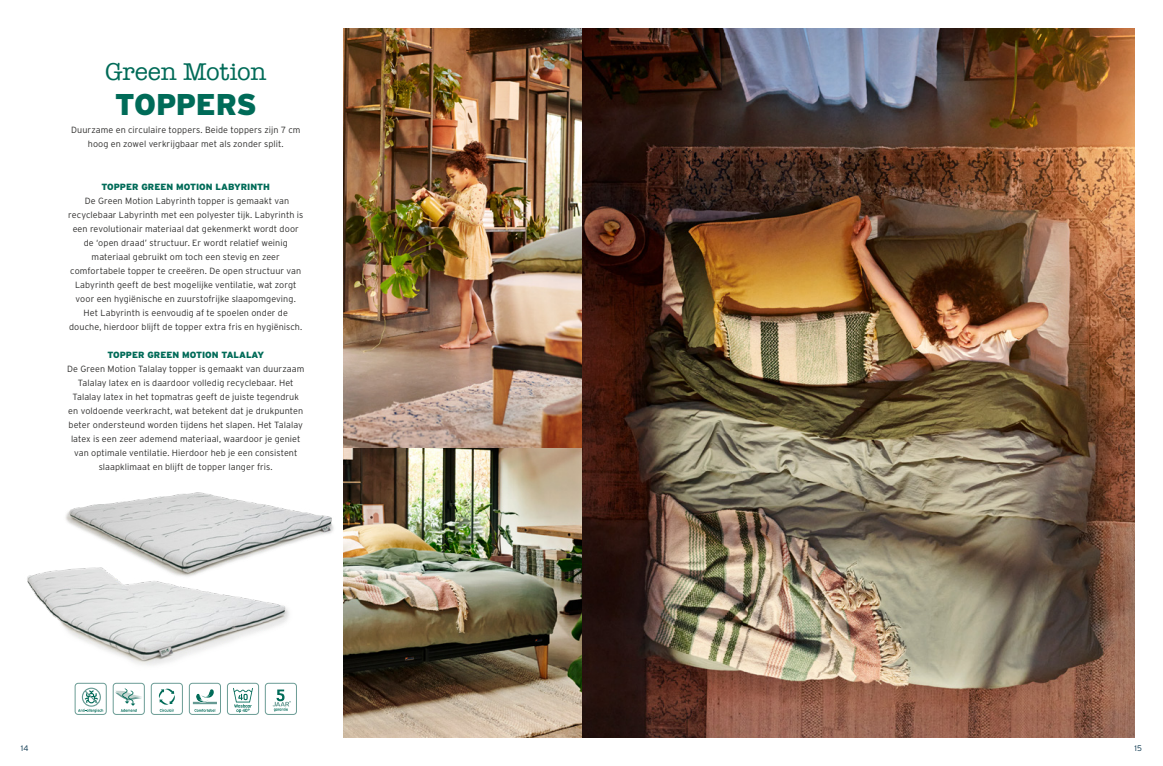
<style>
.page{position:relative;width:1163px;height:766px;background:#fff}
.page>*{position:absolute;margin:0;border:0;box-sizing:border-box;transform-origin:0 0}
.t1{font:900 30px "Interstate";letter-spacing:-.015em;color:#006b58}
.t2{font:25px "American Typewriter";letter-spacing:-.015em;color:#006b58}
.t3{font:300 9px/14px "Interstate";letter-spacing:.01em;color:#2e2d2c;text-align:center}
.t4{font:900 9px "Interstate";color:#006b58}
.t5{font:300 8px "Interstate";color:#002f48}
</style>
<div class="page">
<img style="left:581px;top:28px;width:553px;height:709px">
<img style="left:343px;top:28px;width:238px;height:420px">
<img style="left:343px;top:448px;width:238px;height:289px">
<img style="left:307px;top:404px;width:47px;height:205px">
<img style="left:27px;top:492px;width:280px;height:204px">
<div style="left:75px;top:683px;width:31px;height:31px;background:#fff;border-radius:3px"></div>
<div style="left:75px;top:682px;width:32px;height:32px;border:1px solid #6b9c95;border-radius:3px"></div>
<svg style="left:78px;top:687px;width:25px;height:25px"></svg>
<div style="left:151px;top:683px;width:31px;height:31px;background:#fff;border-radius:3px"></div>
<div style="left:151px;top:682px;width:32px;height:32px;border:1px solid #6b9c95;border-radius:3px"></div>
<svg style="left:159px;top:688px;width:16px;height:23px"></svg>
<div style="left:189px;top:683px;width:31px;height:31px;background:#fff;border-radius:3px"></div>
<div style="left:189px;top:682px;width:32px;height:32px;border:1px solid #6b9c95;border-radius:3px"></div>
<svg style="left:194px;top:709px;width:22px;height:2px"></svg>
<hr style="left:193px;top:701px;width:24px;height:3px;background:#669a93">
<svg style="left:195px;top:689px;width:19px;height:13px"></svg>
<div style="left:113px;top:683px;width:31px;height:31px;background:#fff;border-radius:3px"></div>
<div style="left:113px;top:682px;width:32px;height:32px;border:1px solid #6b9c95;border-radius:3px"></div>
<svg style="left:115px;top:688px;width:27px;height:23px"></svg>
<div style="left:227px;top:683px;width:31px;height:31px;background:#fff;border-radius:3px"></div>
<div style="left:227px;top:682px;width:32px;height:32px;border:1px solid #6b9c95;border-radius:3px"></div>
<svg style="left:233px;top:688px;width:20px;height:24px"></svg>
<div style="left:265px;top:683px;width:31px;height:31px;background:#fff;border-radius:3px"></div>
<div style="left:265px;top:682px;width:32px;height:32px;border:1px solid #6b9c95;border-radius:3px"></div>
<svg style="left:272px;top:689px;width:19px;height:22px"></svg>
<h2 class="t2" style="left:105px;top:53px;width:162px">Green Motion</h2>
<h1 class="t1" style="left:115px;top:87px;width:144px">TOPPERS</h1>
<p class="t3" style="left:71px;top:123px;width:231px">Duurzame en circulaire toppers. Beide toppers zijn 7 cm hoog en zowel verkrijgbaar met als zonder split.</p>
<p class="t4" style="left:101px;top:181px;width:170px">TOPPER GREEN MOTION LABYRINTH</p>
<p class="t3" style="left:68px;top:193px;width:236px">De Green Motion Labyrinth topper is gemaakt van recyclebaar Labyrinth met een polyester tijk. Labyrinth is een revolutionair materiaal dat gekenmerkt wordt door de ‘open draad’ structuur. Er wordt relatief weinig materiaal gebruikt om toch een stevig en zeer comfortabele topper te creeëren. De open structuur van Labyrinth geeft de best mogelijke ventilatie, wat zorgt voor een hygiënische en zuurstofrijke slaapomgeving.<br>Het Labyrinth is eenvoudig af te spoelen onder de douche, hierdoor blijft de topper extra fris en hygiënisch.</p>
<p class="t4" style="left:107px;top:349px;width:158px">TOPPER GREEN MOTION TALALAY</p>
<p class="t3" style="left:67px;top:361px;width:238px">De Green Motion Talalay topper is gemaakt van duurzaam Talalay latex en is daardoor volledig recyclebaar. Het Talalay latex in het topmatras geeft de juiste tegendruk en voldoende veerkracht, wat betekent dat je drukpunten beter ondersteund worden tijdens het slapen. Het Talalay latex is een zeer ademend materiaal, waardoor je geniet van optimale ventilatie. Hierdoor heb je een consistent slaapklimaat en blijft de topper langer fris.</p>
<p class="t5" style="left:21px;top:743px;width:9px">14</p>
<p class="t5" style="left:1134px;top:743px;width:9px">15</p>
</div>
